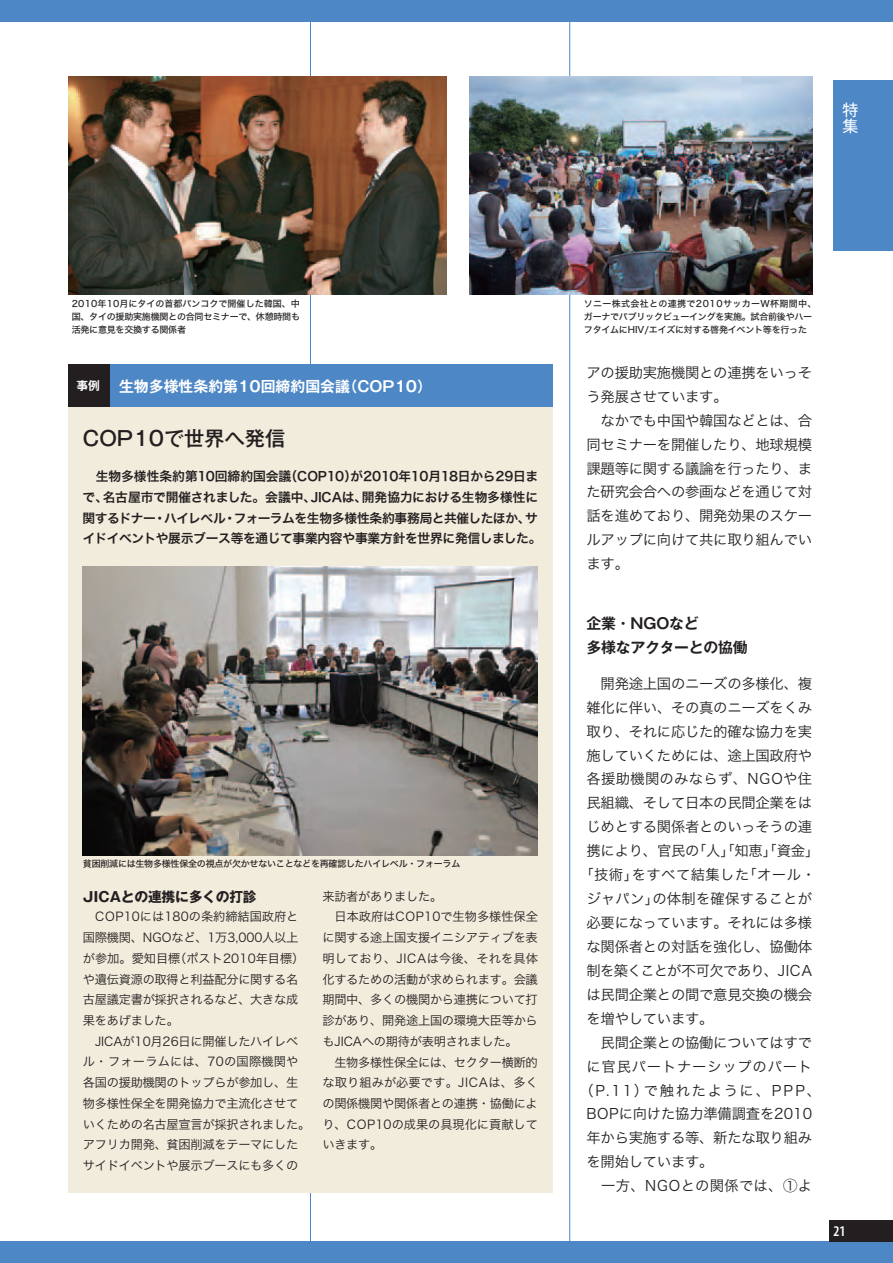
<style>
.page{position:relative;width:893px;height:1263px;background:#fff}
.page>*{position:absolute;margin:0;border:0;box-sizing:border-box;transform-origin:0 0}
.t1{font:500 20.25px "Gothic MB101 Pro";color:#231f20}
.t2{font:15.9px/15.9px "Gothic MB101 Pro";color:#fff}
.t3{font:700 14.85px "Gothic MB101 Pro De";color:#fff}
.t4{font:700 14.85px/23.9px "Gothic MB101 Pro De";letter-spacing:-.02em;color:#231f20}
.t5{font:600 condensed 14.85px "Myriad Pro";color:#fff}
.t6{font:14.4px/23.9px "Hira Kaku Pro W3";letter-spacing:-.02em;color:#231f20}
.t7{font:14.4px "Hira Kaku Pro W3";letter-spacing:.015em;color:#231f20}
.t8{font:14.4px "Hira Kaku Pro W3";letter-spacing:.115em;color:#231f20}
.t9{font:14.4px "Hira Kaku Pro W3";letter-spacing:.03em;color:#231f20}
.t10{font:14.4px "Hira Kaku Pro W3";letter-spacing:.02em;color:#231f20}
.t11{font:14.4px "Hira Kaku Pro W3";letter-spacing:.05em;color:#231f20}
.t12{font:700 13.8px "Gothic MB101 Pro";letter-spacing:-.02em;color:#231f20}
.t13{font:12.75px/20.7px "Hira Kaku Pro W6";letter-spacing:-.02em;color:#231f20}
.t14{font:12.15px/20.7px "Hira Kaku Pro W3";letter-spacing:-.02em;color:#231f20}
.t15{font:700 11.7px "Gothic MB101 Pro De";color:#fff}
.t16{font:9px/13.4px "Hira Kaku Std W5";letter-spacing:-.03em;color:#231f20;text-align:justify}
</style>
<div class="page">
<div style="left:833px;top:81px;width:60px;height:170px;background:#4d87c6"></div>
<div style="left:0;top:0;width:893px;height:21px;background:#4d87c6"></div>
<div style="left:0;top:1242px;width:893px;height:21px;background:#4d87c6"></div>
<hr style="left:310px;top:0;width:1px;height:1263px;background:#4d87c6">
<hr style="left:569px;top:0;width:1px;height:1263px;background:#4d87c6">
<div style="left:68px;top:365px;width:485px;height:828px;background:#f1ecdc"></div>
<div style="left:68px;top:365px;width:43px;height:42px;background:#231f20"></div>
<div style="left:111px;top:365px;width:442px;height:42px;background:#4d87c6"></div>
<img style="left:83px;top:566px;width:455px;height:289px">
<img style="left:68px;top:77px;width:378px;height:217px">
<img style="left:470px;top:77px;width:342px;height:217px">
<div style="left:829px;top:1220px;width:64px;height:22px;background:#231f20"></div>
<h2 class="t2" style="left:842px;top:100px;width:17px">特集</h2>
<p class="t16" style="left:72px;top:297px;width:230px">2010年10月にタイの首都バンコクで開催した韓国、中国、タイの援助実施機関との合同セミナーで、休憩時間も活発に意見を交換する関係者</p>
<p class="t16" style="left:584px;top:297px;width:234px;text-align:left">ソニー株式会社との連携で2010サッカーW杯期間中、ガーナでパブリックビューイングを実施。試合前後やハーフタイムにHIV/エイズに対する啓発イベント等を行った</p>
<p class="t15" style="left:77px;top:376px;width:25px">事例</p>
<p class="t3" style="left:119px;top:374px;width:315px">生物多様性条約第10回締約国会議（COP10）</p>
<h1 class="t1" style="left:83px;top:422px;width:204px">COP10で世界へ発信</h1>
<p class="t13" style="left:83px;top:465px;width:460px">　生物多様性条約第10回締約国会議（COP10）が2010年10月18日から29日まで、名古屋市で開催されました。会議中、JICAは、開発協力における生物多様性に関するドナー・ハイレベル・フォーラムを生物多様性条約事務局と共催したほか、サイドイベントや展示ブース等を通じて事業内容や事業方針を世界に発信しました。</p>
<p class="t16" style="left:83px;top:857px;width:379px">貧困削減には生物多様性保全の視点が欠かせないことなどを再確認したハイレベル・フォーラム</p>
<p class="t12" style="left:83px;top:885px;width:175px">JICAとの連携に多くの打診</p>
<p class="t14" style="left:83px;top:905px;width:229px">　COP10には180の条約締結国政府と国際機関、NGOなど、1万3,000人以上が参加。愛知目標（ポスト2010年目標）や遺伝資源の取得と利益配分に関する名古屋議定書が採択されるなど、大きな成果をあげました。<br>　JICAが10月26日に開催したハイレベル・フォーラムには、70の国際機関や各国の援助機関のトップらが参加し、生物多様性保全を開発協力で主流化させていくための名古屋宣言が採択されました。アフリカ開発、貧困削減をテーマにしたサイドイベントや展示ブースにも多くの</p>
<p class="t14" style="left:322px;top:885px;width:217px">来訪者がありました。<br>　日本政府はCOP10で生物多様性保全に関する途上国支援イニシアティブを表明しており、JICAは今後、それを具体化するための活動が求められます。会議期間中、多くの機関から連携について打診があり、開発途上国の環境大臣等からもJICAへの期待が表明されました。<br>　生物多様性保全には、セクター横断的な取り組みが必要です。JICAは、多くの関係機関や関係者との連携・協働により、COP10の成果の具現化に貢献していきます。</p>
<p class="t6" style="left:587px;top:359px;width:227px">アの援助実施機関との連携をいっそう発展させています。<br>　なかでも中国や韓国などとは、合同セミナーを開催したり、地球規模課題等に関する議論を行ったり、また研究会合への参画などを通じて対話を進めており、開発効果のスケールアップに向けて共に取り組んでいます。</p>
<p class="t4" style="left:587px;top:610px;width:163px">企業・NGOなど<br>多様なアクターとの協働</p>
<p class="t6" style="left:587px;top:670px;width:227px">　開発途上国のニーズの多様化、複</p>
<p class="t6" style="left:587px;top:694px;width:227px">雑化に伴い、その真のニーズをくみ</p>
<p class="t6" style="left:587px;top:718px;width:227px">取り、それに応じた的確な協力を実</p>
<p class="t6" style="left:587px;top:742px;width:227px">施していくためには、途上国政府や</p>
<p class="t10" style="left:587px;top:766px;width:227px">各援助機関のみならず、NGOや住</p>
<p class="t6" style="left:587px;top:790px;width:227px">民組織、そして日本の民間企業をは</p>
<p class="t6" style="left:587px;top:814px;width:227px">じめとする関係者とのいっそうの連</p>
<p class="t6" style="left:587px;top:838px;width:234px">携により、官民の「人」「知恵」「資金」</p>
<p class="t9" style="left:579px;top:862px;width:238px">「技術」をすべて結集した「オール・</p>
<p class="t7" style="left:587px;top:886px;width:227px">ジャパン」の体制を確保することが</p>
<p class="t6" style="left:587px;top:910px;width:227px">必要になっています。それには多様</p>
<p class="t6" style="left:587px;top:933px;width:227px">な関係者との対話を強化し、協働体</p>
<p class="t6" style="left:586px;top:957px;width:227px">制を築くことが不可欠であり、JICA</p>
<p class="t6" style="left:587px;top:981px;width:227px">は民間企業との間で意見交換の機会</p>
<p class="t6" style="left:587px;top:1005px;width:129px">を増やしています。</p>
<p class="t6" style="left:587px;top:1029px;width:227px">　民間企業との協働についてはすで</p>
<p class="t11" style="left:587px;top:1053px;width:227px">に官民パートナーシップのパート</p>
<p class="t8" style="left:579px;top:1077px;width:243px">（P.11）で触れたように、PPP、</p>
<p class="t6" style="left:587px;top:1101px;width:227px">BOPに向けた協力準備調査を2010</p>
<p class="t6" style="left:587px;top:1125px;width:227px">年から実施する等、新たな取り組み</p>
<p class="t6" style="left:587px;top:1149px;width:129px">を開始しています。</p>
<p class="t7" style="left:587px;top:1173px;width:227px">　一方、NGOとの関係では、①よ</p>
<p class="t5" style="left:833px;top:1222px;width:14px">21</p>
</div>
